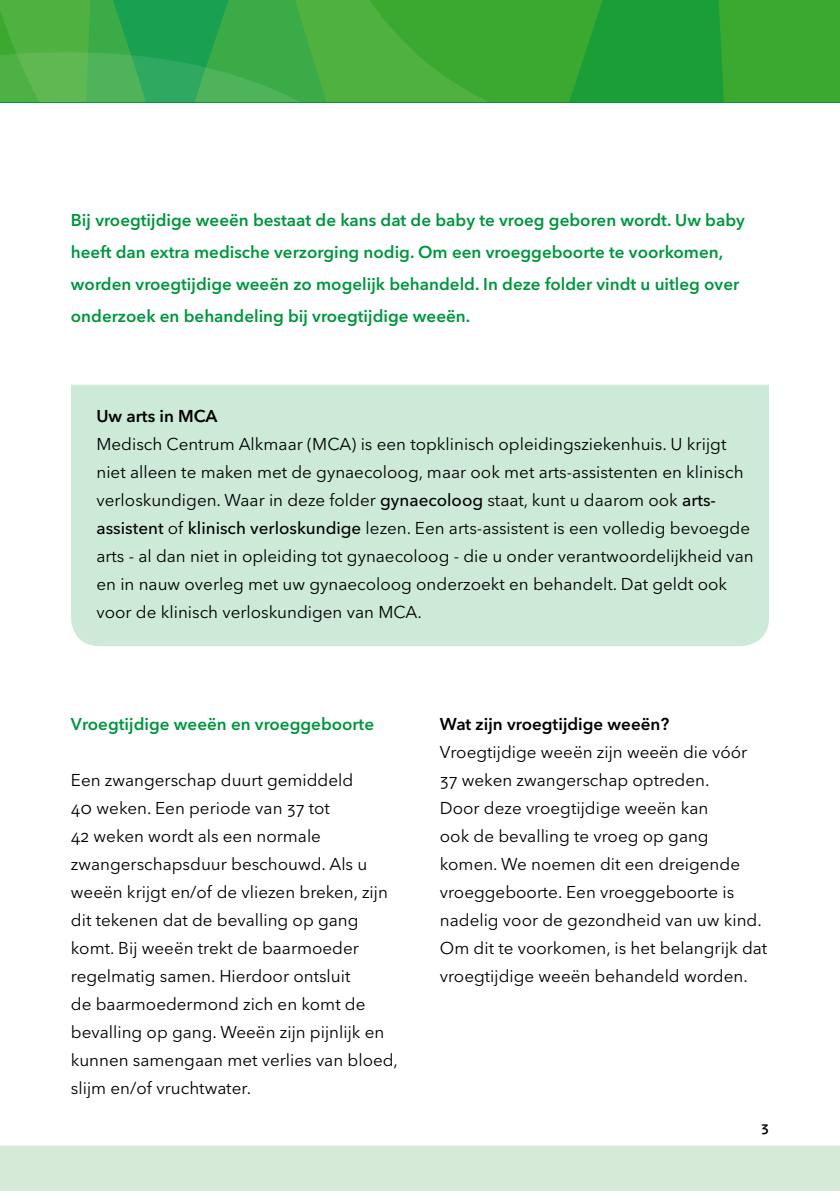
<style>
.page{position:relative;width:840px;height:1191px;background:#fff}
.page>*{position:absolute;margin:0;border:0;box-sizing:border-box;transform-origin:0 0}
.t1{font:17px/28px "Avenir Next LT Pro";color:#000}
.t2{font:600 17px/32px "Avenir Next LT Pro";color:#00963f}
.t3{font:600 17px "Avenir Next LT Pro";color:#000}
.t4{font:600 14px "Avenir Next LT Pro";color:#000}
.s1{font-weight:500}
</style>
<div class="page">
<svg style="left:0;top:0;width:839px;height:102px"></svg>
<svg style="left:0;top:52px;width:300px;height:50px"></svg>
<div style="left:0;top:1145px;width:839px;height:46px;background:#d6ead8"></div>
<div style="left:71px;top:385px;width:697px;height:261px;background:#cdead9"></div>
<p class="t2" style="left:71px;top:204px;width:675px">Bij vroegtijdige weeën bestaat de kans dat de baby te vroeg geboren wordt. Uw baby heeft dan extra medische verzorging nodig. Om een vroeggeboorte te voorkomen, worden vroegtijdige weeën zo mogelijk behandeld. In deze folder vindt u uitleg over onderzoek en behandeling bij vroegtijdige weeën.</p>
<p class="t3" style="left:96px;top:406px;width:122px">Uw arts in MCA</p>
<p class="t1" style="left:96px;top:430px;width:658px">Medisch Centrum Alkmaar (MCA) is een topklinisch opleidingsziekenhuis. U krijgt niet alleen te maken met de gynaecoloog, maar ook met arts-assistenten en klinisch verloskundigen. Waar in deze folder <span class="s1">gynaecoloog</span> staat, kunt u daarom ook <span class="s1">arts&shy;assistent</span> of <span class="s1">klinisch verloskundige</span> lezen. Een arts-assistent is een volledig bevoegde arts - al dan niet in opleiding tot gynaecoloog - die u onder verantwoordelijkheid van en in nauw overleg met uw gynaecoloog onderzoekt en behandelt. Dat geldt ook voor de klinisch verloskundigen van MCA.</p>
<p class="t2" style="left:71px;top:708px;width:304px">Vroegtijdige weeën en vroeggeboorte</p>
<p class="t1" style="left:71px;top:766px;width:328px">Een zwangerschap duurt gemiddeld<br>40 weken. Een periode van 37 tot<br>42 weken wordt als een normale zwangerschapsduur beschouwd. Als u weeën krijgt en/of de vliezen breken, zijn dit tekenen dat de bevalling op gang komt. Bij weeën trekt de baarmoeder regelmatig samen. Hierdoor ontsluit<br>de baarmoedermond zich en komt de bevalling op gang. Weeën zijn pijnlijk en kunnen samengaan met verlies van bloed, slijm en/of vruchtwater.</p>
<p class="t3" style="left:439px;top:714px;width:231px">Wat zijn vroegtijdige weeën?</p>
<p class="t1" style="left:439px;top:738px;width:328px">Vroegtijdige weeën zijn weeën die vóór 37 weken zwangerschap optreden.<br>Door deze vroegtijdige weeën kan<br>ook de bevalling te vroeg op gang komen. We noemen dit een dreigende vroeggeboorte. Een vroeggeboorte is nadelig voor de gezondheid van uw kind.<br>Om dit te voorkomen, is het belangrijk dat vroegtijdige weeën behandeld worden.</p>
<p class="t4" style="left:760px;top:1118px;width:9px">3</p>
</div>
